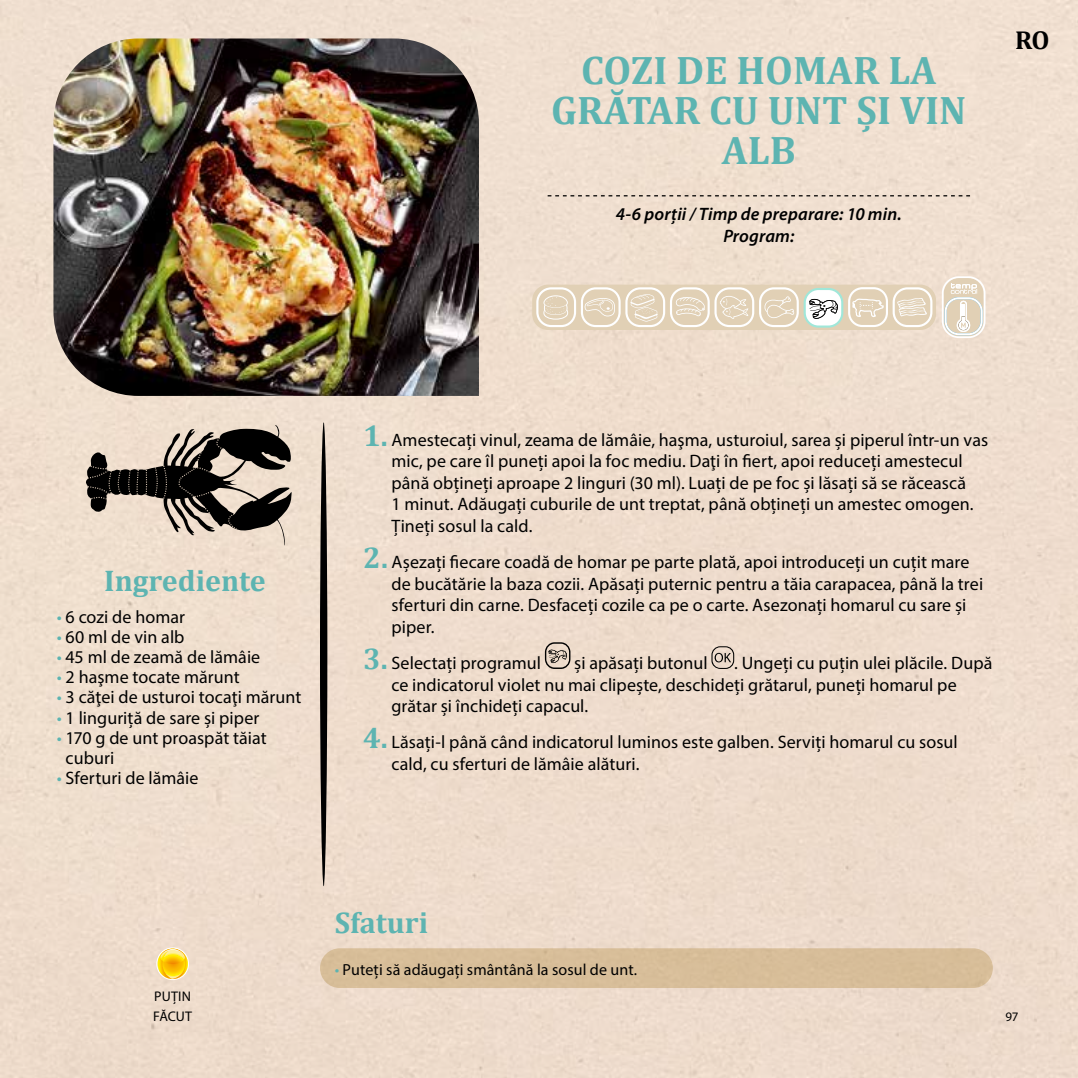
<style>
.page{position:relative;width:1078px;height:1078px;background:#fff}
.page>*{position:absolute;margin:0;border:0;box-sizing:border-box;transform-origin:0 0}
.t1{font:700 40px/40px "Cambria";color:#5db4b1;text-align:center}
.t2{font:700 30px "Cambria";color:#5db4b1}
.t3{font:700 26px "Cambria";color:#000}
.t4{font:18px/21.6px "Myriad Pro";letter-spacing:.005em;color:#000}
.t5{font:italic 600 18px/21.6px "Myriad Pro";letter-spacing:.01em;color:#000;text-align:center}
.t6{font:16px "Myriad Pro";letter-spacing:.005em;color:#000}
.t7{font:14px/20px "Myriad Pro";letter-spacing:.01em;color:#000}
.t8{font:13px "Myriad Pro";color:#000}
.s1{color:#5db4b1}
.s2{font-family:"Cambria";font-weight:700;font-size:30px;color:#5db4b1}
</style>
<div class="page">
<div style="left:0;top:0;width:1077px;height:1077px;background:#efddcd"></div>
<div style="left:532px;top:284px;width:403px;height:46px;background:#e1d0b5;border-radius:16px"></div>
<svg style="left:941px;top:276px;width:44px;height:62px"></svg>
<div style="left:320px;top:422px;width:7px;height:464px;background:#000;border-radius:50%"></div>
<svg style="left:547px;top:195px;width:422px;height:1px"></svg>
<svg style="left:156px;top:947px;width:33px;height:32px"></svg>
<svg style="left:157px;top:948px;width:31px;height:30px"></svg>
<div style="left:320px;top:948px;width:672px;height:39px;background:#d7be99;border-radius:20px"></div>
<svg style="left:545px;top:642px;width:25px;height:26px"></svg>
<svg style="left:711px;top:646px;width:23px;height:22px"></svg>
<img style="left:53px;top:38px;width:426px;height:358px">
<svg style="left:536px;top:286px;width:396px;height:44px"></svg>
<svg style="left:86px;top:425px;width:207px;height:121px;background:#94897f"></svg>
<h1 class="t1" style="left:551px;top:49px;width:416px">COZI DE HOMAR LA<br>GRĂTAR CU UNT ȘI VIN<br>ALB</h1>
<p class="t5" style="left:615px;top:203px;width:287px">4-6 porții / Timp de preparare: 10 min.<br>Program:</p>
<h3 class="t3" style="left:1014px;top:21px;width:36px">RO</h3>
<h2 class="t2" style="left:104px;top:559px;width:163px">Ingrediente</h2>
<p class="t4" style="left:57px;top:606px;width:130px"><span class="s1">•</span> 6 cozi de homar</p>
<p class="t4" style="left:57px;top:626px;width:129px"><span class="s1">•</span> 60 ml de vin alb</p>
<p class="t4" style="left:57px;top:646px;width:205px"><span class="s1">•</span> 45 ml de zeamă de lămâie</p>
<p class="t4" style="left:57px;top:666px;width:184px"><span class="s1">•</span> 2 haşme tocate mărunt</p>
<p class="t4" style="left:57px;top:686px;width:246px"><span class="s1">•</span> 3 căţei de usturoi tocaţi mărunt</p>
<p class="t4" style="left:57px;top:706px;width:204px"><span class="s1">•</span> 1 linguriță de sare și piper</p>
<p class="t4" style="left:66px;top:727px;width:203px;line-height:20px;text-indent:-9px"><span class="s1">•</span> 170 g de unt proaspăt tăiat cuburi</p>
<p class="t4" style="left:57px;top:766px;width:143px"><span class="s1">•</span> Sferturi de lămâie</p>
<p class="t4" style="left:391px;top:428px;width:598px;text-indent:-28px"><span class="s2">1.</span> Amestecați vinul, zeama de lămâie, haşma, usturoiul, sarea și piperul într-un vas mic, pe care îl puneți apoi la foc mediu. Daţi în fiert, apoi reduceți amestecul până obțineți aproape 2 linguri (30 ml). Luați de pe foc și lăsați să se răcească<br>1 minut. Adăugați cuburile de unt treptat, până obțineți un amestec omogen.<br>Țineți sosul la cald.</p>
<p class="t4" style="left:391px;top:551px;width:593px;text-indent:-28px"><span class="s2">2.</span> Așezați fiecare coadă de homar pe parte plată, apoi introduceți un cuțit mare de bucătărie la baza cozii. Apăsați puternic pentru a tăia carapacea, până la trei sferturi din carne. Desfaceți cozile ca pe o carte. Asezonați homarul cu sare și piper.</p>
<p class="t4" style="left:363px;top:651px;width:179px"><span class="s2">3.</span> Selectați programul</p>
<p class="t4" style="left:574px;top:651px;width:135px">și apăsați butonul</p>
<p class="t4" style="left:391px;top:651px;width:602px;text-indent:342px">. Ungeți cu puțin ulei plăcile. După ce indicatorul violet nu mai clipește, deschideți grătarul, puneți homarul pe grătar și închideți capacul.</p>
<p class="t4" style="left:391px;top:731px;width:567px;text-indent:-28px"><span class="s2">4.</span> Lăsați-l până când indicatorul luminos este galben. Serviți homarul cu sosul cald, cu sferturi de lămâie alături.</p>
<p class="t7" style="left:153px;top:986px;width:41px">PUȚIN<br>FĂCUT</p>
<h2 class="t2" style="left:334px;top:901px;width:95px">Sfaturi</h2>
<p class="t6" style="left:334px;top:959px;width:304px"><span class="s1">•</span> Puteți să adăugați smântână la sosul de unt.</p>
<p class="t8" style="left:1005px;top:1008px;width:15px">97</p>
</div>
